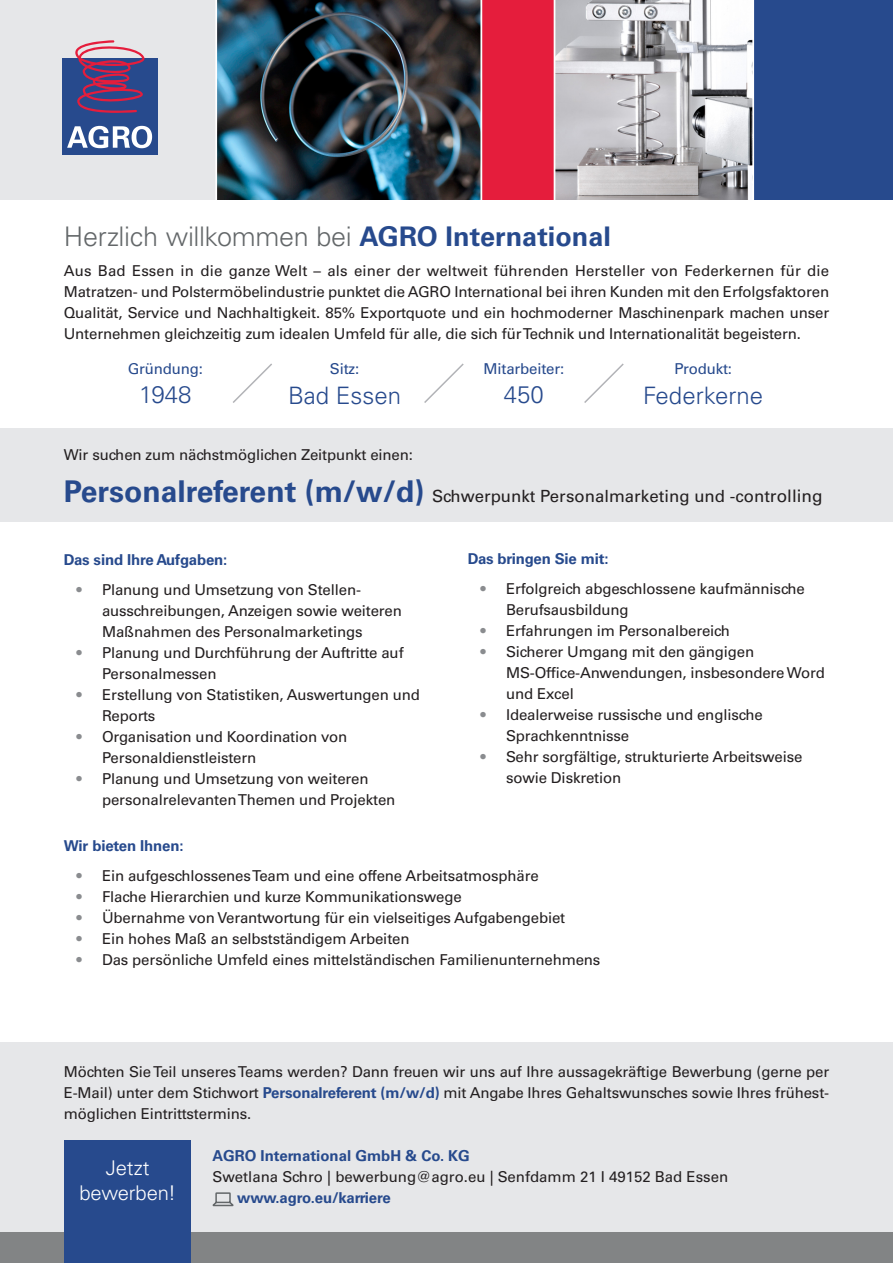
<style>
.page{position:relative;width:893px;height:1263px;background:#fff}
.page>*{position:absolute;margin:0;border:0;box-sizing:border-box;transform-origin:0 0}
.t1{font:300 27px "Univers LT Std";letter-spacing:-.01em;color:#636769}
.t2{font:300 24px "Univers LT Std";color:#274a8d}
.t3{font:300 20.25px "Univers LT Std";color:#fff}
.t4{font:16.8px "Univers LT Std";color:#231f20}
.t5{font:15px/21px "Univers LT Std";letter-spacing:-.01em;color:#231f20}
.t6{font:700 15px "Univers LT Std";letter-spacing:-.01em;color:#274a8d}
.t7{font:15px "Univers LT Std";letter-spacing:-.01em;color:#274a8d}
.s1{font-weight:700;color:#274a8d}
.s2{font-weight:700;font-size:30px;color:#274a8d}
.s3{font-size:17.25px}
.s4{color:#8a8c8f}
</style>
<div class="page">
<svg style="left:233px;top:363px;width:39px;height:40px"></svg>
<svg style="left:424px;top:363px;width:40px;height:40px"></svg>
<svg style="left:584px;top:363px;width:40px;height:40px"></svg>
<div style="left:480px;top:0;width:210px;height:200px;background:#e51d3c"></div>
<div style="left:683px;top:0;width:210px;height:200px;background:#274a8d"></div>
<div style="left:0;top:0;width:264px;height:200px;background:#e6e7e9"></div>
<img style="left:217px;top:0;width:263px;height:200px">
<img style="left:555px;top:0;width:197px;height:200px">
<hr style="left:215px;top:0;width:2px;height:200px;background:#fff">
<hr style="left:480px;top:0;width:2px;height:200px;background:#fff">
<hr style="left:554px;top:0;width:1px;height:200px;background:#fff">
<hr style="left:752px;top:0;width:2px;height:200px;background:#fff">
<div style="left:62px;top:58px;width:96px;height:97px;background:#274a8d"></div>
<svg style="left:75px;top:40px;width:70px;height:73px"></svg>
<svg style="left:67px;top:126px;width:85px;height:22px"></svg>
<div style="left:0;top:428px;width:893px;height:94px;background:#e6e7e9"></div>
<div style="left:0;top:1042px;width:893px;height:221px;background:#e6e7e9"></div>
<svg style="left:212px;top:1192px;width:22px;height:15px"></svg>
<div style="left:0;top:1233px;width:893px;height:30px;background:#828485"></div>
<div style="left:65px;top:1141px;width:126px;height:122px;background:#274a8d"></div>
<p class="t1" style="left:64px;top:220px;width:549px">Herzlich willkommen bei <span class="s1">AGRO International</span></p>
<p class="t5" style="left:64px;top:260px;width:767px;text-align:justify">Aus Bad Essen in die ganze Welt – als einer der weltweit führenden Hersteller von Federkernen für die Matratzen- und Polstermöbelindustrie punktet die AGRO International bei ihren Kunden mit den Erfolgsfaktoren Qualität, Service und Nachhaltigkeit. 85% Exportquote und ein hochmoderner Maschinenpark machen unser Unternehmen gleichzeitig zum idealen Umfeld für alle, die sich für Technik und Internationalität begeistern.</p>
<p class="t7" style="left:330px;top:360px;width:31px">Sitz:</p>
<p class="t7" style="left:483px;top:360px;width:82px">Mitarbeiter:</p>
<p class="t2" style="left:139px;top:380px;width:54px">1948</p>
<p class="t7" style="left:128px;top:360px;width:77px">Gründung:</p>
<p class="t7" style="left:674px;top:360px;width:59px">Produkt:</p>
<p class="t2" style="left:288px;top:381px;width:114px">Bad Essen</p>
<p class="t2" style="left:504px;top:380px;width:42px">450</p>
<p class="t2" style="left:643px;top:381px;width:121px">Federkerne</p>
<p class="t5" style="left:64px;top:444px;width:351px">Wir suchen zum nächstmöglichen Zeitpunkt einen:</p>
<p class="t4" style="left:64px;top:486px;width:760px"><span class="s2">Personalreferent (m/w/d)</span> Schwerpunkt Personalmarketing und -cont<span class="s3">rolling</span></p>
<p class="t6" style="left:64px;top:551px;width:165px">Das sind Ihre Aufgaben:</p>
<p class="t5" style="left:102px;top:579px;width:301px;text-indent:-26px"><span class="s4">•</span> Planung und Umsetzung von Stellen&shy;ausschreibungen, Anzeigen sowie weiteren<br>Maßnahmen des Personalmarketings</p>
<p class="t5" style="left:102px;top:642px;width:303px;text-indent:-26px"><span class="s4">•</span> Planung und Durchführung der Auftritte auf<br>Personalmessen</p>
<p class="t5" style="left:102px;top:684px;width:319px;text-indent:-26px"><span class="s4">•</span> Erstellung von Statistiken, Auswertungen und<br>Reports</p>
<p class="t5" style="left:102px;top:726px;width:247px;text-indent:-26px"><span class="s4">•</span> Organisation und Koordination von<br>Personaldienstleistern</p>
<p class="t5" style="left:102px;top:768px;width:295px;text-indent:-26px"><span class="s4">•</span> Planung und Umsetzung von weiteren personalrelevanten Themen und Projekten</p>
<p class="t6" style="left:468px;top:550px;width:142px">Das bringen Sie mit:</p>
<p class="t5" style="left:506px;top:578px;width:300px;text-indent:-26px"><span class="s4">•</span> Erfolgreich abgeschlossene kaufmännische<br>Berufsausbildung</p>
<p class="t5" style="left:480px;top:620px;width:251px"><span class="s4">•</span> Erfahrungen im Personalbereich</p>
<p class="t5" style="left:506px;top:641px;width:320px;text-indent:-26px"><span class="s4">•</span> Sicherer Umgang mit den gängigen<br>MS-Office-Anwendungen, insbesondere Word und Excel</p>
<p class="t5" style="left:506px;top:704px;width:258px;text-indent:-26px"><span class="s4">•</span> Idealerweise russische und englische<br>Sprachkenntnisse</p>
<p class="t5" style="left:506px;top:746px;width:298px;text-indent:-26px"><span class="s4">•</span> Sehr sorgfältige, strukturierte Arbeitsweise sowie Diskretion</p>
<p class="t6" style="left:64px;top:836px;width:121px">Wir bieten Ihnen:</p>
<p class="t5" style="left:77px;top:865px;width:464px"><span class="s4">•</span> Ein aufgeschlossenes Team und eine offene Arbeitsatmosphäre</p>
<p class="t5" style="left:77px;top:886px;width:387px"><span class="s4">•</span> Flache Hierarchien und kurze Kommunikationswege</p>
<p class="t5" style="left:77px;top:907px;width:490px"><span class="s4">•</span> Übernahme von Verantwortung für ein vielseitiges Aufgabengebiet</p>
<p class="t5" style="left:77px;top:928px;width:334px"><span class="s4">•</span> Ein hohes Maß an selbstständigem Arbeiten</p>
<p class="t5" style="left:77px;top:949px;width:525px"><span class="s4">•</span> Das persönliche Umfeld eines mittelständischen Familienunternehmens</p>
<p class="t5" style="left:64px;top:1061px;width:767px;text-align:justify">Möchten Sie Teil unseres Teams werden? Dann freuen wir uns auf Ihre aussagekräftige Bewerbung (gerne per E-Mail) unter dem Stichwort <span class="s1">Personalreferent (m/w/d)</span> mit Angabe Ihres Gehaltswunsches sowie Ihres frühest&shy;möglichen Eintrittstermins.</p>
<p class="t6" style="left:213px;top:1147px;width:259px">AGRO International GmbH &amp; Co. KG</p>
<p class="t5" style="left:213px;top:1166px;width:517px">Swetlana Schro | bewerbung@agro.eu | Senfdamm 21 I 49152 Bad Essen</p>
<p class="t6" style="left:237px;top:1189px;width:155px">www.agro.eu/karriere</p>
<p class="t3" style="left:106px;top:1156px;width:45px">Jetzt</p>
<p class="t3" style="left:79px;top:1180px;width:98px">bewerben!</p>
</div>
